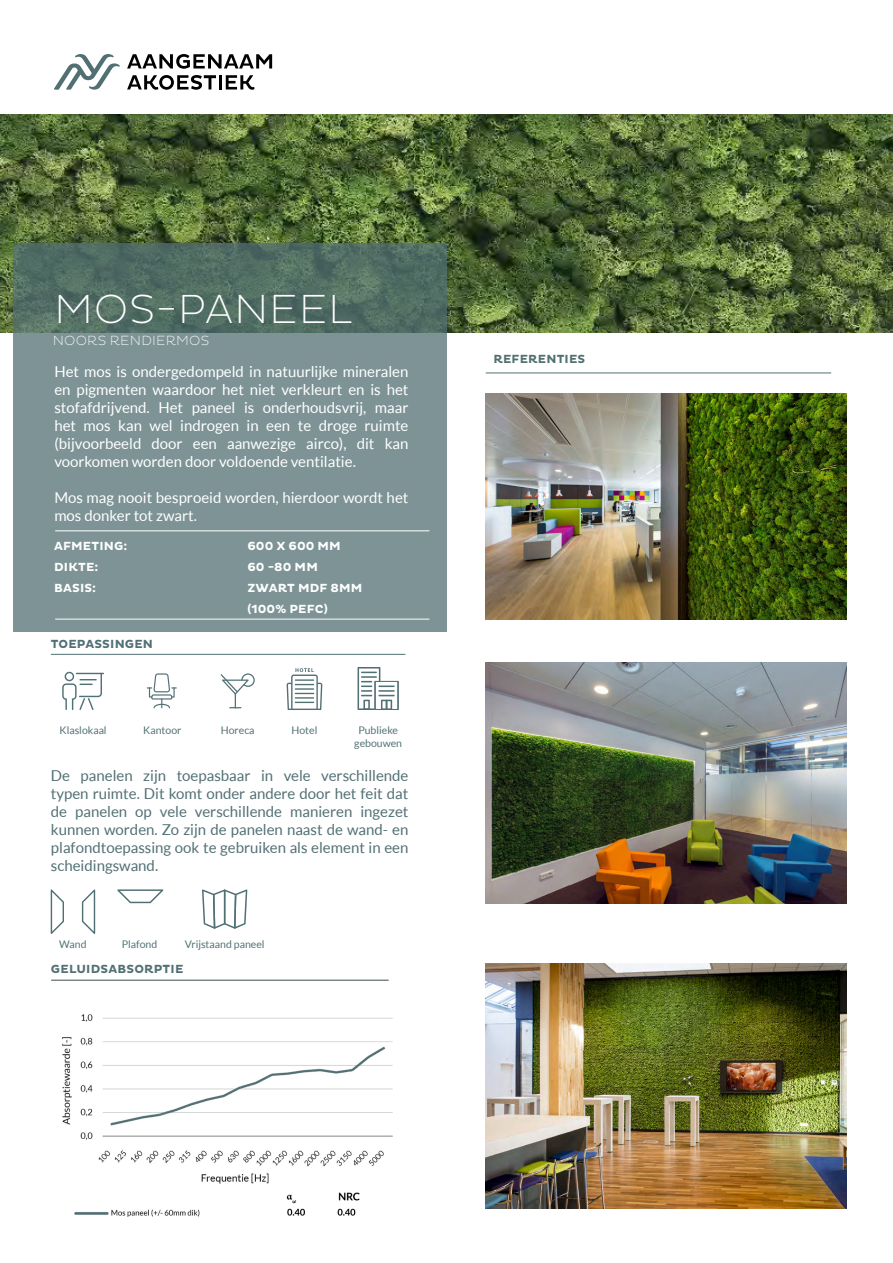
<style>
.page{position:relative;width:893px;height:1263px;background:#fff}
.page>*{position:absolute;margin:0;border:0;box-sizing:border-box;transform-origin:0 0}
.t1{font:200 41.25px "Pluto";letter-spacing:.015em;color:#fff}
.t2{font:15px/18px "Lato";color:#fff;text-align:justify}
.t3{font:15px/18px "Lato";color:#527074;text-align:justify}
.t4{font:200 13.5px "Pluto";letter-spacing:.015em;color:#fff}
.t5{font:700 12px/21px "Pluto";letter-spacing:.015em;color:#fff}
.t6{font:700 12px "Pluto";letter-spacing:.015em;color:#527074}
.t7{font:10.5px/13.5px "Lato";color:#527074;text-align:center}
.t8{font:10.5px "Lato";color:#517175}
</style>
<div class="page">
<img style="left:0;top:115px;width:893px;height:217px">
<svg style="left:13px;top:243px;width:433px;height:388px;background:#728a8a"></svg>
<hr style="left:51px;top:980px;width:338px;height:1px;background:#3c4c4a">
<hr style="left:51px;top:654px;width:354px;height:1px;background:#527074">
<hr style="left:55px;top:530px;width:374px;height:1px;background:#fff">
<svg style="left:62px;top:672px;width:42px;height:38px"></svg>
<svg style="left:147px;top:673px;width:30px;height:35px"></svg>
<svg style="left:221px;top:673px;width:34px;height:35px"></svg>
<svg style="left:287px;top:668px;width:35px;height:42px"></svg>
<svg style="left:357px;top:667px;width:42px;height:43px"></svg>
<svg style="left:82px;top:889px;width:13px;height:45px"></svg>
<svg style="left:51px;top:889px;width:13px;height:45px"></svg>
<svg style="left:117px;top:889px;width:46px;height:14px"></svg>
<svg style="left:202px;top:889px;width:45px;height:40px"></svg>
<hr style="left:55px;top:619px;width:374px;height:1px;background:#fff">
<hr style="left:486px;top:373px;width:345px;height:1px;background:#527074">
<svg style="left:127px;top:54px;width:145px;height:15px"></svg>
<svg style="left:127px;top:75px;width:89px;height:15px"></svg>
<hr style="left:219px;top:75px;width:3px;height:14px;background:#000">
<svg style="left:226px;top:75px;width:28px;height:15px"></svg>
<svg style="left:54px;top:54px;width:66px;height:36px"></svg>
<img style="left:62px;top:1014px;width:331px;height:203px">
<img style="left:486px;top:393px;width:361px;height:226px">
<img style="left:486px;top:662px;width:361px;height:241px">
<img style="left:486px;top:963px;width:361px;height:246px">
<h1 class="t1" style="left:54px;top:286px;width:300px">MOS-PANEEL</h1>
<p class="t4" style="left:53px;top:333px;width:158px">NOORS RENDIERMOS</p>
<p class="t2" style="left:54px;top:363px;width:356px">Het mos is ondergedompeld in natuurlijke mineralen en pigmenten waardoor het niet verkleurt en is het stofafdrijvend. Het paneel is onderhoudsvrij, maar het mos kan wel indrogen in een te droge ruimte (bijvoorbeeld door een aanwezige airco), dit kan voorkomen worden door voldoende ventilatie.</p>
<p class="t2" style="left:54px;top:489px;width:356px">Mos mag nooit besproeid worden, hierdoor wordt het mos donker tot zwart.</p>
<p class="t5" style="left:54px;top:536px;width:75px">AFMETING:</p>
<p class="t5" style="left:247px;top:536px;width:95px">600 X 600 MM</p>
<p class="t5" style="left:54px;top:557px;width:46px">DIKTE:</p>
<p class="t5" style="left:247px;top:557px;width:72px">60 -80 MM</p>
<p class="t5" style="left:54px;top:578px;width:44px">BASIS:</p>
<p class="t5" style="left:247px;top:578px;width:116px">ZWART MDF 8MM (100% PEFC)</p>
<p class="t6" style="left:51px;top:637px;width:104px">TOEPASSINGEN</p>
<p class="t7" style="left:60px;top:723px;width:49px">Klaslokaal</p>
<p class="t7" style="left:143px;top:723px;width:40px">Kantoor</p>
<p class="t7" style="left:221px;top:723px;width:35px">Horeca</p>
<p class="t7" style="left:292px;top:723px;width:27px">Hotel</p>
<p class="t7" style="left:354px;top:723px;width:49px">Publieke gebouwen</p>
<p class="t3" style="left:51px;top:766px;width:359px">De panelen zijn toepasbaar in vele verschillende typen ruimte. Dit komt onder andere door het feit dat de panelen op vele verschillende manieren ingezet kunnen worden. Zo zijn de panelen naast de wand- en plafondtoepassing ook te gebruiken als element in een scheidingswand.</p>
<p class="t8" style="left:59px;top:938px;width:29px">Wand</p>
<p class="t8" style="left:122px;top:938px;width:37px">Plafond</p>
<p class="t8" style="left:185px;top:938px;width:81px">Vrijstaand paneel</p>
<p class="t6" style="left:51px;top:962px;width:134px">GELUIDSABSORPTIE</p>
<p class="t6" style="left:493px;top:352px;width:93px">REFERENTIES</p>
</div>
